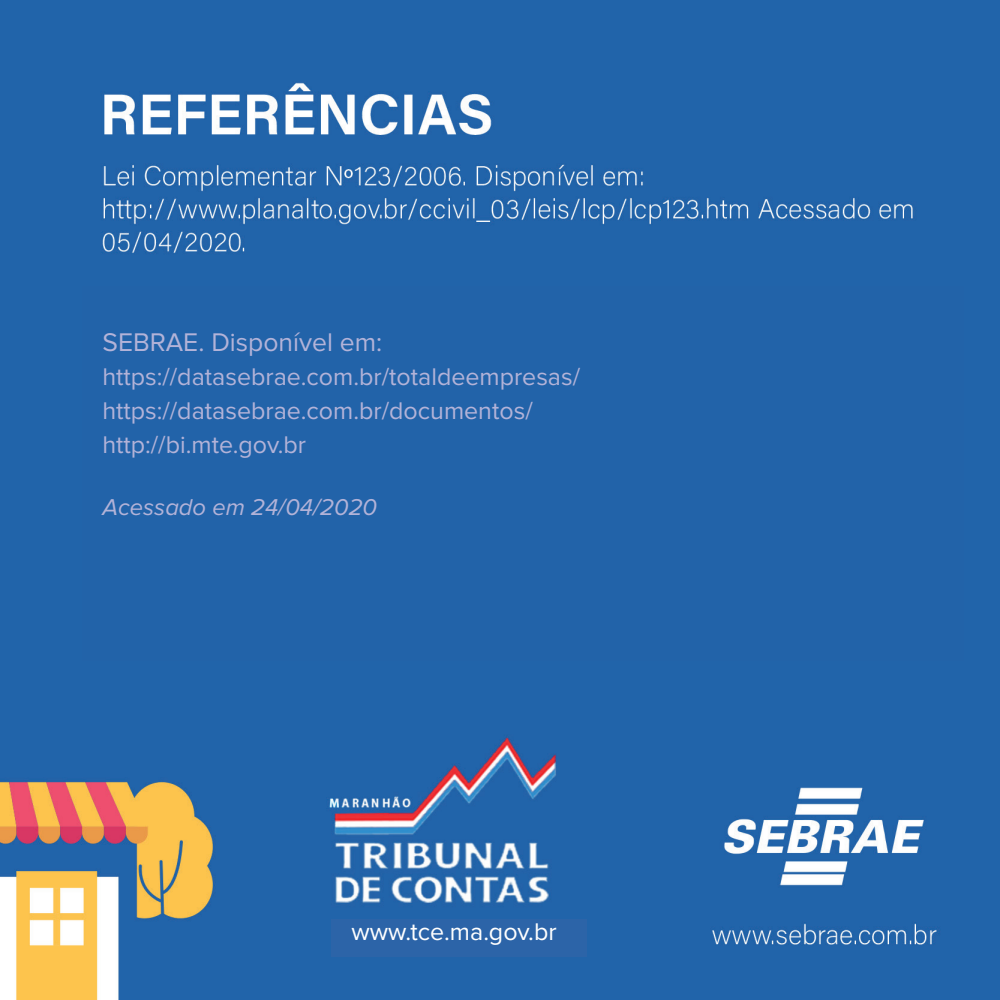
<style>
.page{position:relative;width:1000px;height:1000px;background:#fff}
.page>*{position:absolute;margin:0;border:0;box-sizing:border-box;transform-origin:0 0}
.t1{font:26.5px "Proxima Nova";color:#b3b3d8}
.t2{font:25px/33.8px "Proxima Nova";color:#b3b3d8}
.t3{font:25px "Proxima Nova";color:#fff}
.t4{font:italic 23.75px "Proxima Nova";color:#b3b3d8}
</style>
<div class="page">
<img style="left:0;top:0;width:1000px;height:1000px">
<div style="left:331px;top:919px;width:255px;height:38px;background:#2c64a8"></div>
<div style="left:82px;top:286px;width:882px;height:375px;background:#2263a9"></div>
<p class="t1" style="left:102px;top:330px;width:281px">SEBRAE. Disponível em:</p>
<p class="t2" style="left:102px;top:361px;width:479px">https://datasebrae.com.br/totaldeempresas/ https://datasebrae.com.br/documentos/ http://bi.mte.gov.br</p>
<p class="t4" style="left:102px;top:496px;width:276px">Acessado em 24/04/2020</p>
<p class="t3" style="left:351px;top:921px;width:207px">www.tce.ma.gov.br</p>
</div>
